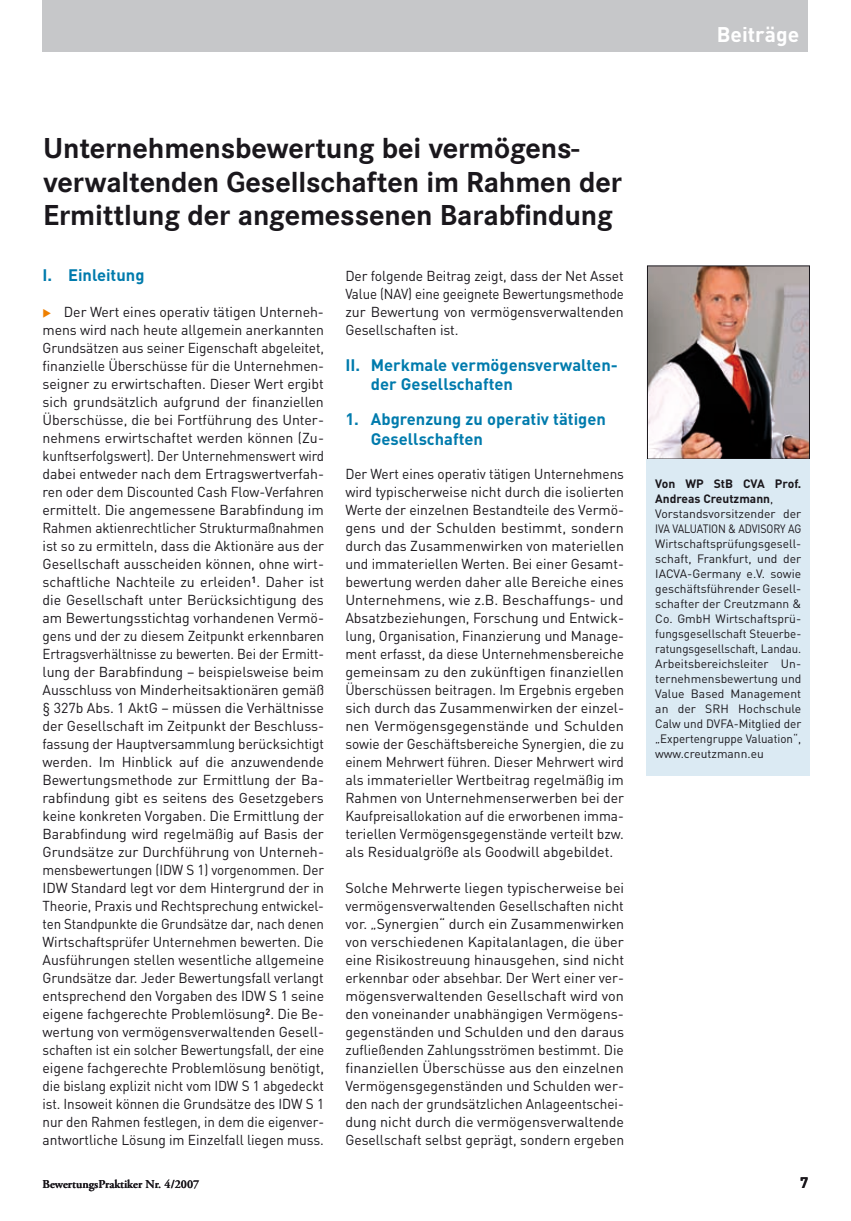
<style>
.page{position:relative;width:851px;height:1221px;background:#fff}
.page>*{position:absolute;margin:0;border:0;box-sizing:border-box;transform-origin:0 0}
.t1{font:700 30px/33.8px "Corporate S";letter-spacing:-.005em;color:#1a171c}
.t2{font:700 21px "DIN";color:#fff}
.t3{font:700 16.5px/19.5px "DIN";color:#007bad}
.t4{font:14.25px/18px "DIN";letter-spacing:-.005em;color:#1a171c;text-align:justify}
.t5{font:14.25px/18px "DIN";letter-spacing:-.005em;color:#1a171c;text-align:justify;scale:.95 1}
.t6{font:12px/15px "DIN";color:#1a171c}
.t7{font:600 12px "Adobe Garamond Pro";color:#1a171c}
.s1{color:#ee7f00}
.s2{font-weight:700}
</style>
<div class="page">
<div style="left:43px;top:0;width:765px;height:51px;background:#c6c7c9"></div>
<img style="left:649px;top:267px;width:158px;height:190px">
<div style="left:647px;top:265px;width:162px;height:194px;border:1px solid #1a171c"></div>
<div style="left:646px;top:459px;width:163px;height:316px;background:#dbeaf3"></div>
<h2 class="t2" style="left:716px;top:20px;width:84px">Beiträge</h2>
<h1 class="t1" style="left:43px;top:131px;width:580px">Unternehmensbewertung bei vermögens&shy;verwaltenden Gesellschaften im Rahmen der<br>Ermittlung der angemessenen Barabfindung</h1>
<p class="t4" style="left:345px;top:266px;width:280px">Der folgende Beitrag zeigt, dass der Net Asset Value (NAV) eine geeignete Bewertungsmethode zur Bewertung von vermögensverwaltenden Gesellschaften ist.</p>
<p class="t3" style="left:371px;top:354px;width:248px;text-indent:-26px">II. Merkmale vermögensverwalten&shy;der Gesellschaften</p>
<p class="t3" style="left:371px;top:408px;width:236px;text-indent:-26px">1. Abgrenzung zu operativ tätigen<br>Gesellschaften</p>
<p class="t5" style="left:345px;top:464px;width:295px">Der Wert eines operativ tätigen Unternehmens wird typischerweise nicht durch die isolierten Werte der einzelnen Bestandteile des Vermö&shy;gens und der Schulden bestimmt, sondern durch das Zusammenwirken von materiellen und immateriellen Werten. Bei einer Gesamt&shy;bewertung werden daher alle Bereiche eines Unternehmens, wie z.B. Beschaffungs- und Absatzbeziehungen, Forschung und Entwick&shy;lung, Organisation, Finanzierung und Manage&shy;ment erfasst, da diese Unternehmensbereiche gemeinsam zu den zukünftigen finanziellen Überschüssen beitragen. Im Ergebnis ergeben sich durch das Zusammenwirken der einzel&shy;nen Vermögensgegenstände und Schulden sowie der Geschäftsbereiche Synergien, die zu einem Mehrwert führen. Dieser Mehrwert wird als immaterieller Wertbeitrag regelmäßig im Rahmen von Unternehmenserwerben bei der Kaufpreisallokation auf die erworbenen imma&shy;teriellen Vermögensgegenstände verteilt bzw. als Residualgröße als Goodwill abgebildet.</p>
<p class="t4" style="left:345px;top:878px;width:280px">Solche Mehrwerte liegen typischerweise bei vermögensverwaltenden Gesellschaften nicht vor. „Synergien“ durch ein Zusammenwirken von verschiedenen Kapitalanlagen, die über eine Risikostreuung hinausgehen, sind nicht erkennbar oder absehbar. Der Wert einer ver&shy;mögensverwaltenden Gesellschaft wird von den voneinander unabhängigen Vermögens&shy;gegenständen und Schulden und den daraus zufließenden Zahlungsströmen bestimmt. Die finanziellen Überschüsse aus den einzelnen Vermögensgegenständen und Schulden wer&shy;den nach der grundsätzlichen Anlageentschei&shy;dung nicht durch die vermögensverwaltende Gesellschaft selbst geprägt, sondern ergeben</p>
<p class="t3" style="left:43px;top:264px;width:103px">I. Einleitung</p>
<p class="t4" style="left:43px;top:302px;width:283px"><span class="s1">◆</span> Der Wert eines operativ tätigen Unterneh&shy;mens wird nach heute allgemein anerkannten Grundsätzen aus seiner Eigenschaft abgeleitet, finanzielle Überschüsse für die Unternehmen&shy;seigner zu erwirtschaften. Dieser Wert ergibt sich grundsätzlich aufgrund der finanziellen Überschüsse, die bei Fortführung des Unter&shy;nehmens erwirtschaftet werden können (Zu&shy;kunftserfolgswert). Der Unternehmenswert wird dabei entweder nach dem Ertragswertverfah&shy;ren oder dem Discounted Cash Flow-Verfahren ermittelt. Die angemessene Barabfindung im Rahmen aktienrechtlicher Strukturmaßnahmen ist so zu ermitteln, dass die Aktionäre aus der Gesellschaft ausscheiden können, ohne wirt&shy;schaftliche Nachteile zu erleiden<sup>1</sup>. Daher ist die Gesellschaft unter Berücksichtigung des am Bewertungsstichtag vorhandenen Vermö&shy;gens und der zu diesem Zeitpunkt erkennbaren Ertragsverhältnisse zu bewerten. Bei der Ermitt&shy;lung der Barabfindung – beispielsweise beim Ausschluss von Minderheitsaktionären gemäß § 327b Abs. 1 AktG – müssen die Verhältnisse der Gesellschaft im Zeitpunkt der Beschluss&shy;fassung der Hauptversammlung berücksichtigt werden. Im Hinblick auf die anzuwendende Bewertungsmethode zur Ermittlung der Ba&shy;rabfindung gibt es seitens des Gesetzgebers keine konkreten Vorgaben. Die Ermittlung der Barabfindung wird regelmäßig auf Basis der Grundsätze zur Durchführung von Unterneh&shy;mensbewertungen (IDW S 1) vorgenommen. Der IDW Standard legt vor dem Hintergrund der in Theorie, Praxis und Rechtsprechung entwickel&shy;ten Standpunkte die Grundsätze dar, nach denen Wirtschaftsprüfer Unternehmen bewerten. Die Ausführungen stellen wesentliche allgemeine Grundsätze dar. Jeder Bewertungsfall verlangt entsprechend den Vorgaben des IDW S 1 seine eigene fachgerechte Problemlösung<sup>2</sup>. Die Be&shy;wertung von vermögensverwaltenden Gesell&shy;schaften ist ein solcher Bewertungsfall, der eine eigene fachgerechte Problemlösung benötigt, die bislang explizit nicht vom IDW S 1 abgedeckt ist. Insoweit können die Grundsätze des IDW S 1 nur den Rahmen festlegen, in dem die eigenver&shy;antwortliche Lösung im Einzelfall liegen muss.</p>
<p class="t7" style="left:43px;top:1176px;width:158px">BewertungsPraktiker Nr. 4/2007</p>
<p class="t6" style="left:655px;top:475px;width:148px"><span class="s2">Von WP StB CVA Prof.<br>Andreas Creutzmann</span>,<br>Vorstandsvorsitzender der<br>IVA VALUATION &amp; ADVISORY AG<br>Wirtschaftsprüfungsgesell&shy;schaft, Frankfurt, und der<br>IACVA-Germany e.V. sowie geschäftsführender Gesell&shy;schafter der Creutzmann &amp;<br>Co. GmbH Wirtschaftsprü&shy;fungsgesellschaft Steuerbe&shy;ratungsgesellschaft, Landau.<br>Arbeitsbereichsleiter Un&shy;ternehmensbewertung und<br>Value Based Management an der SRH Hochschule<br>Calw und DVFA-Mitglied der „Expertengruppe Valuation“, www.creutzmann.eu</p>
</div>
